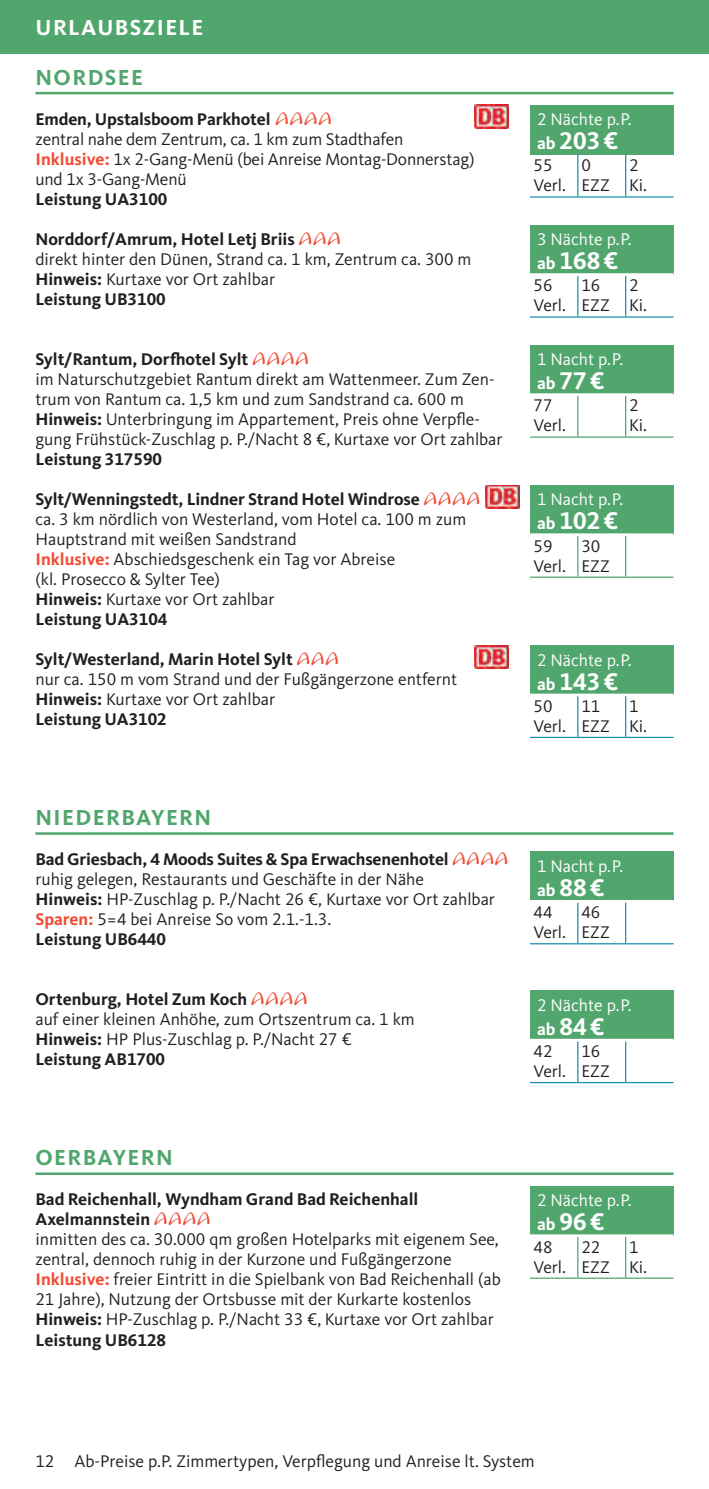
<style>
.page{position:relative;width:709px;height:1489px;background:#fff}
.page>*{position:absolute;margin:0;border:0;box-sizing:border-box;transform-origin:0 0}
.t1{font:700 25px "Kievit Pro";color:#fff}
.t2{font:700 22.5px "Kievit Pro";letter-spacing:.06em;color:#51a66d}
.t3{font:700 22.5px "Kievit Pro";letter-spacing:.06em;color:#fff}
.t4{font:17.5px/20px "Kievit Pro";color:#231f20}
.t5{font:700 17.5px/20px "Kievit Pro";color:#231f20}
.t6{font:17.5px "Kievit Pro";color:#fff}
.s1{font-weight:700;color:#ef4d35}
.s2{font-weight:700}
.s3{font-size:17.5px}
</style>
<div class="page">
<div style="left:530px;top:345px;width:143px;height:49px;background:#51a66d"></div>
<hr style="left:577px;top:396px;width:1px;height:40px;background:#51a66d">
<hr style="left:625px;top:396px;width:1px;height:40px;background:#51a66d">
<hr style="left:530px;top:436px;width:143px;height:2px;background:#51a66d">
<hr style="left:530px;top:393px;width:143px;height:3px;background:#fff">
<hr style="left:35px;top:92px;width:638px;height:2px;background:#51a66d">
<div style="left:530px;top:485px;width:143px;height:49px;background:#51a66d"></div>
<hr style="left:577px;top:536px;width:1px;height:40px;background:#51a66d">
<hr style="left:625px;top:536px;width:1px;height:40px;background:#51a66d">
<hr style="left:530px;top:576px;width:143px;height:2px;background:#51a66d">
<hr style="left:530px;top:533px;width:143px;height:3px;background:#fff">
<hr style="left:35px;top:1172px;width:638px;height:2px;background:#51a66d">
<div style="left:530px;top:1185px;width:143px;height:50px;background:#51a66d"></div>
<hr style="left:577px;top:1236px;width:1px;height:41px;background:#51a66d">
<hr style="left:625px;top:1236px;width:1px;height:41px;background:#51a66d">
<hr style="left:530px;top:1277px;width:143px;height:1px;background:#51a66d">
<hr style="left:530px;top:1234px;width:143px;height:2px;background:#fff">
<hr style="left:35px;top:832px;width:638px;height:2px;background:#51a66d">
<div style="left:530px;top:851px;width:143px;height:50px;background:#51a66d"></div>
<hr style="left:577px;top:902px;width:1px;height:41px;background:#1591aa">
<hr style="left:625px;top:902px;width:1px;height:41px;background:#1591aa">
<hr style="left:530px;top:943px;width:143px;height:1px;background:#1591aa">
<hr style="left:530px;top:899px;width:143px;height:3px;background:#fff">
<div style="left:530px;top:990px;width:143px;height:49px;background:#51a66d"></div>
<hr style="left:577px;top:1041px;width:1px;height:40px;background:#1591aa">
<hr style="left:625px;top:1041px;width:1px;height:40px;background:#1591aa">
<hr style="left:530px;top:1081px;width:143px;height:2px;background:#1591aa">
<hr style="left:530px;top:1038px;width:143px;height:3px;background:#fff">
<img style="left:485px;top:485px;width:34px;height:23px">
<div style="left:0;top:0;width:709px;height:53px;background:#51a66d"></div>
<div style="left:530px;top:105px;width:143px;height:49px;background:#51a66d"></div>
<hr style="left:577px;top:154px;width:1px;height:42px;background:#1591aa">
<hr style="left:625px;top:154px;width:1px;height:42px;background:#1591aa">
<hr style="left:530px;top:196px;width:143px;height:2px;background:#1591aa">
<img style="left:474px;top:105px;width:34px;height:23px">
<div style="left:530px;top:645px;width:143px;height:50px;background:#51a66d"></div>
<hr style="left:577px;top:696px;width:1px;height:40px;background:#1591aa">
<hr style="left:625px;top:696px;width:1px;height:40px;background:#1591aa">
<hr style="left:530px;top:736px;width:143px;height:2px;background:#1591aa">
<hr style="left:530px;top:693px;width:143px;height:3px;background:#fff">
<img style="left:474px;top:645px;width:34px;height:23px">
<div style="left:530px;top:225px;width:143px;height:49px;background:#51a66d"></div>
<hr style="left:577px;top:276px;width:1px;height:40px;background:#1591aa">
<hr style="left:625px;top:276px;width:1px;height:40px;background:#1591aa">
<hr style="left:530px;top:316px;width:143px;height:2px;background:#1591aa">
<hr style="left:530px;top:273px;width:143px;height:3px;background:#fff">
<p class="t3" style="left:36px;top:19px;width:169px">URLAUBSZIELE</p>
<p class="t2" style="left:36px;top:69px;width:109px">NORDSEE</p>
<p class="t5" style="left:35px;top:110px;width:237px">Emden, Upstalsboom Parkhotel</p>
<p class="t4" style="left:35px;top:130px;width:440px">zentral nahe dem Zentrum, ca. 1 km zum Stadthafen<br><span class="s1">Inklusive:</span> 1x 2-Gang-Menü (bei Anreise Montag-Donnerstag) und 1x 3-Gang-Menü</p>
<p class="t5" style="left:35px;top:190px;width:133px">Leistung UA3100</p>
<p class="t5" style="left:35px;top:230px;width:261px">Norddorf/Amrum, Hotel Letj Briis</p>
<p class="t4" style="left:35px;top:250px;width:437px">direkt hinter den Dünen, Strand ca. 1 km, Zentrum ca. 300 m<br><span class="s2">Hinweis:</span> Kurtaxe vor Ort zahlbar<br><span class="s2">Leistung UB3100</span></p>
<p class="t5" style="left:35px;top:350px;width:214px">Sylt/Rantum, Dorfhotel Sylt</p>
<p class="t4" style="left:35px;top:370px;width:468px">im Naturschutzgebiet Rantum direkt am Wattenmeer. Zum Zen&shy;trum von Rantum ca. 1,5 km und zum Sandstrand ca. 600 m <span class="s2">Hinweis:</span> Unterbringung im Appartement, Preis ohne Verpfle&shy;gung Frühstück-Zuschlag p. P./Nacht 8 €, Kurtaxe vor Ort zahlbar</p>
<p class="t5" style="left:35px;top:450px;width:128px">Leistung 317590</p>
<p class="t5" style="left:35px;top:490px;width:386px">Sylt/Wenningstedt, Lindner Strand Hotel Windrose</p>
<p class="t4" style="left:35px;top:510px;width:432px">ca. 3 km nördlich von Westerland, vom Hotel ca. 100 m zum Hauptstrand mit weißen Sandstrand<br><span class="s1">Inklusive:</span> Abschiedsgeschenk ein Tag vor Abreise<br>(kl. Prosecco &amp; Sylter Tee)<br><span class="s2">Hinweis:</span> Kurtaxe vor Ort zahlbar<br><span class="s2">Leistung UA3104</span></p>
<p class="t5" style="left:35px;top:650px;width:259px">Sylt/Westerland, Marin Hotel Sylt</p>
<p class="t4" style="left:35px;top:670px;width:423px">nur ca. 150 m vom Strand und der Fußgängerzone entfernt<br><span class="s2">Hinweis:</span> Kurtaxe vor Ort zahlbar<br><span class="s2">Leistung UA3102</span></p>
<p class="t2" style="left:36px;top:809px;width:177px">NIEDERBAYERN</p>
<p class="t5" style="left:35px;top:850px;width:415px">Bad Griesbach, 4 Moods Suites &amp; Spa Erwachsenenhotel</p>
<p class="t4" style="left:35px;top:870px;width:461px">ruhig gelegen, Restaurants und Geschäfte in der Nähe <span class="s2">Hinweis:</span> HP-Zuschlag p. P./Nacht 26 €, Kurtaxe vor Ort zahlbar <span class="s1">Sparen:</span> 5=4 bei Anreise So vom 2.1.-1.3.<br><span class="s2">Leistung UB6440</span></p>
<p class="t5" style="left:35px;top:990px;width:213px">Ortenburg, Hotel Zum Koch</p>
<p class="t4" style="left:35px;top:1010px;width:381px">auf einer kleinen Anhöhe, zum Ortszentrum ca. 1 km<br><span class="s2">Hinweis:</span> HP Plus-Zuschlag p. P./Nacht 27 €<br><span class="s2">Leistung AB1700</span></p>
<p class="t2" style="left:36px;top:1149px;width:139px">OERBAYERN</p>
<p class="t5" style="left:35px;top:1190px;width:384px">Bad Reichenhall, Wyndham Grand Bad Reichenhall<br>Axelmannstein</p>
<p class="t4" style="left:35px;top:1230px;width:467px">inmitten des ca. 30.000 qm großen Hotelparks mit eigenem See, zentral, dennoch ruhig in der Kurzone und Fußgängerzone <span class="s1">Inklusive:</span> freier Eintritt in die Spielbank von Bad Reichenhall (ab 21 Jahre), Nutzung der Ortsbusse mit der Kurkarte kostenlos <span class="s2">Hinweis:</span> HP-Zuschlag p. P./Nacht 33 €, Kurtaxe vor Ort zahlbar <span class="s2">Leistung UB6128</span></p>
<p class="t6" style="left:537px;top:113px;width:96px">2 Nächte p. P.</p>
<h1 class="t1" style="left:537px;top:131px;width:83px"><span class="s3">ab</span> 203 €</h1>
<p class="t4" style="left:533px;top:157px;width:34px">55<br>Verl.</p>
<p class="t4" style="left:581px;top:157px;width:30px">0<br>EZZ</p>
<p class="t4" style="left:629px;top:157px;width:19px">2<br>Ki.</p>
<p class="t6" style="left:537px;top:233px;width:96px">3 Nächte p. P.</p>
<h1 class="t1" style="left:537px;top:251px;width:83px"><span class="s3">ab</span> 168 €</h1>
<p class="t4" style="left:533px;top:277px;width:34px">56<br>Verl.</p>
<p class="t4" style="left:581px;top:277px;width:30px">16<br>EZZ</p>
<p class="t4" style="left:629px;top:277px;width:19px">2<br>Ki.</p>
<p class="t6" style="left:537px;top:353px;width:88px">1 Nacht p. P.</p>
<h1 class="t1" style="left:537px;top:371px;width:69px"><span class="s3">ab</span> 77 €</h1>
<p class="t4" style="left:533px;top:397px;width:34px">77<br>Verl.</p>
<p class="t4" style="left:629px;top:397px;width:19px">2<br>Ki.</p>
<p class="t6" style="left:537px;top:493px;width:88px">1 Nacht p. P.</p>
<h1 class="t1" style="left:537px;top:511px;width:83px"><span class="s3">ab</span> 102 €</h1>
<p class="t4" style="left:533px;top:537px;width:34px">59<br>Verl.</p>
<p class="t4" style="left:581px;top:537px;width:30px">30<br>EZZ</p>
<p class="t6" style="left:537px;top:653px;width:96px">2 Nächte p. P.</p>
<h1 class="t1" style="left:537px;top:671px;width:83px"><span class="s3">ab</span> 143 €</h1>
<p class="t4" style="left:533px;top:697px;width:34px">50<br>Verl.</p>
<p class="t4" style="left:581px;top:697px;width:30px">11<br>EZZ</p>
<p class="t4" style="left:629px;top:697px;width:19px">1<br>Ki.</p>
<p class="t6" style="left:537px;top:859px;width:88px">1 Nacht p. P.</p>
<h1 class="t1" style="left:537px;top:878px;width:69px"><span class="s3">ab</span> 88 €</h1>
<p class="t4" style="left:533px;top:903px;width:34px">44<br>Verl.</p>
<p class="t4" style="left:581px;top:903px;width:30px">46<br>EZZ</p>
<p class="t6" style="left:537px;top:998px;width:96px">2 Nächte p. P.</p>
<h1 class="t1" style="left:537px;top:1016px;width:69px"><span class="s3">ab</span> 84 €</h1>
<p class="t4" style="left:533px;top:1042px;width:34px">42<br>Verl.</p>
<p class="t4" style="left:581px;top:1042px;width:30px">16<br>EZZ</p>
<p class="t6" style="left:537px;top:1193px;width:96px">2 Nächte p. P.</p>
<h1 class="t1" style="left:537px;top:1212px;width:69px"><span class="s3">ab</span> 96 €</h1>
<p class="t4" style="left:533px;top:1237px;width:34px">48<br>Verl.</p>
<p class="t4" style="left:581px;top:1237px;width:30px">22<br>EZZ</p>
<p class="t4" style="left:629px;top:1237px;width:19px">1<br>Ki.</p>
<p class="t4" style="left:35px;top:1452px;width:501px">12 Ab-Preise p.P. Zimmertypen, Verpflegung und Anreise lt. System</p>
</div>
